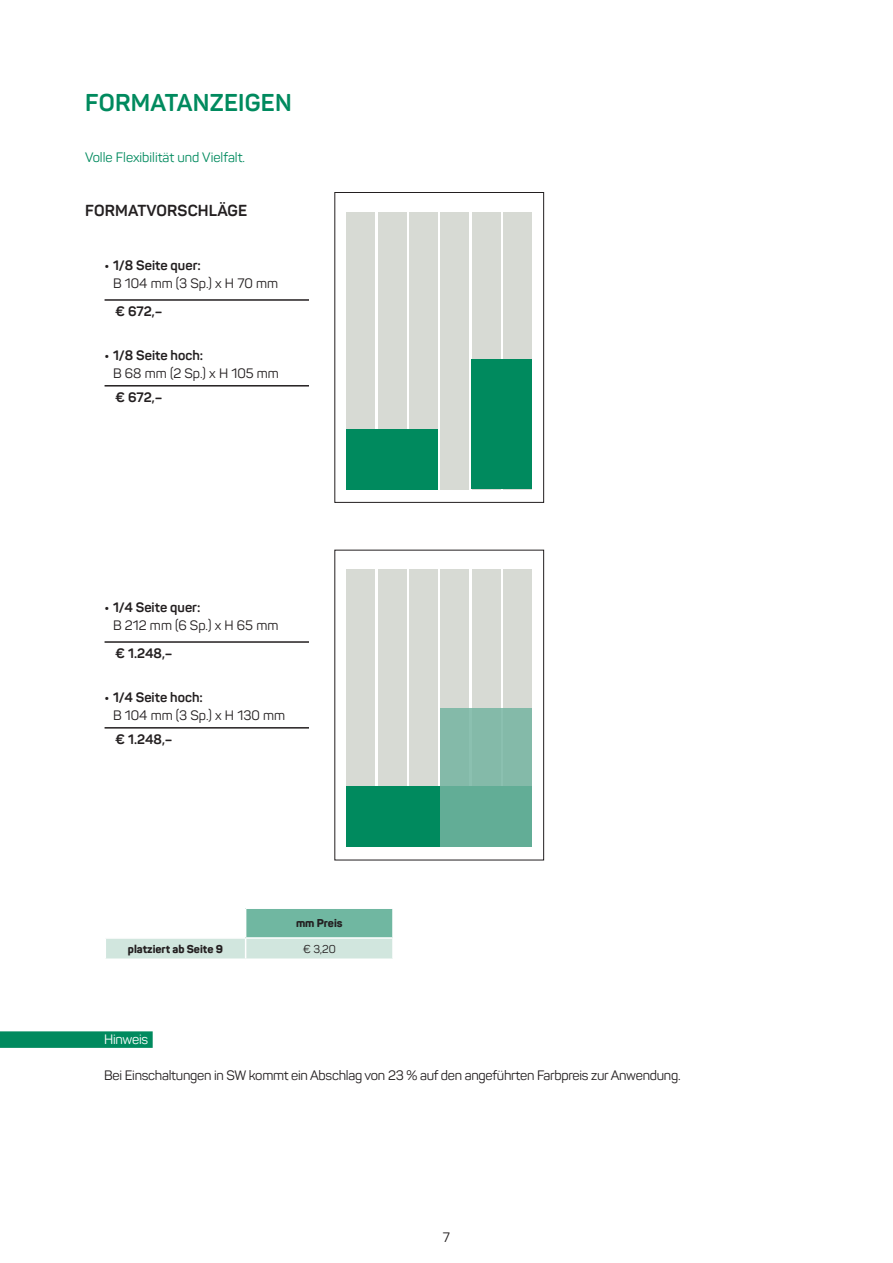
<style>
.page{position:relative;width:893px;height:1263px;background:#fff}
.page>*{position:absolute;margin:0;border:0;box-sizing:border-box;transform-origin:0 0}
.t1{font:700 24px "Panton";letter-spacing:.01em;color:#008a5e}
.t2{font:700 15.75px "Panton";letter-spacing:.01em;color:#231f20}
.t3{font:700 13.5px "Panton";color:#231f20}
.t4{font:13.5px "Panton";letter-spacing:-.02em;color:#231f20}
.t5{font:13.5px "Panton";color:#231f20}
.t6{font:13.5px "Panton";color:#008a5e}
.t7{font:13.5px "Panton";letter-spacing:-.02em;color:#fff}
.t8{font:800 11.25px "Panton";color:#231f20}
.t9{font:11.25px "Panton";color:#231f20}
</style>
<div class="page">
<div style="left:0;top:1031px;width:153px;height:17px;background:#008a5e"></div>
<hr style="left:105px;top:299px;width:204px;height:2px;background:#231f20">
<hr style="left:105px;top:385px;width:204px;height:1px;background:#231f20">
<hr style="left:105px;top:641px;width:204px;height:2px;background:#231f20">
<hr style="left:105px;top:727px;width:204px;height:1px;background:#231f20">
<div style="left:334px;top:192px;width:210px;height:311px;border:1px solid #231f20"></div>
<div style="left:346px;top:212px;width:29px;height:277px;background:#d7dad4"></div>
<div style="left:378px;top:212px;width:28px;height:277px;background:#d7dad4"></div>
<div style="left:409px;top:212px;width:29px;height:277px;background:#d7dad4"></div>
<div style="left:440px;top:212px;width:29px;height:277px;background:#d7dad4"></div>
<div style="left:472px;top:212px;width:29px;height:277px;background:#d7dad4"></div>
<div style="left:503px;top:212px;width:29px;height:277px;background:#d7dad4"></div>
<div style="left:346px;top:429px;width:92px;height:60px;background:#008a5e"></div>
<div style="left:472px;top:360px;width:60px;height:129px;background:#008a5e"></div>
<div style="left:334px;top:550px;width:210px;height:310px;border:1px solid #231f20"></div>
<div style="left:346px;top:570px;width:29px;height:277px;background:#d7dad4"></div>
<div style="left:378px;top:570px;width:28px;height:277px;background:#d7dad4"></div>
<div style="left:409px;top:570px;width:29px;height:277px;background:#d7dad4"></div>
<div style="left:440px;top:570px;width:29px;height:277px;background:#d7dad4"></div>
<div style="left:472px;top:570px;width:29px;height:277px;background:#d7dad4"></div>
<div style="left:503px;top:570px;width:29px;height:277px;background:#d7dad4"></div>
<div style="left:346px;top:786px;width:186px;height:61px;background:#008a5e"></div>
<svg style="left:440px;top:708px;width:92px;height:139px;background:#75b4a0"></svg>
<svg style="left:106px;top:909px;width:287px;height:49px"></svg>
<hr style="left:105px;top:937px;width:141px;height:2px;background:#fff">
<h1 class="t1" style="left:85px;top:87px;width:208px">FORMATANZEIGEN</h1>
<p class="t6" style="left:85px;top:149px;width:162px">Volle Flexibilität und Vielfalt.</p>
<p class="t2" style="left:85px;top:201px;width:164px">FORMATVORSCHLÄGE</p>
<p class="t3" style="left:105px;top:257px;width:98px">• 1/8 Seite quer:</p>
<p class="t5" style="left:113px;top:275px;width:167px">B 104 mm (3 Sp.) x H 70 mm</p>
<p class="t3" style="left:115px;top:303px;width:49px">€ 672,–</p>
<p class="t3" style="left:105px;top:347px;width:100px">• 1/8 Seite hoch:</p>
<p class="t5" style="left:113px;top:365px;width:168px">B 68 mm (2 Sp.) x H 105 mm</p>
<p class="t3" style="left:115px;top:389px;width:49px">€ 672,–</p>
<p class="t3" style="left:105px;top:599px;width:97px">• 1/4 Seite quer:</p>
<p class="t5" style="left:113px;top:617px;width:167px">B 212 mm (6 Sp.) x H 65 mm</p>
<p class="t3" style="left:115px;top:645px;width:59px">€ 1.248,–</p>
<p class="t3" style="left:105px;top:689px;width:100px">• 1/4 Seite hoch:</p>
<p class="t5" style="left:113px;top:707px;width:174px">B 104 mm (3 Sp.) x H 130 mm</p>
<p class="t3" style="left:115px;top:731px;width:59px">€ 1.248,–</p>
<p class="t8" style="left:296px;top:916px;width:48px">mm Preis</p>
<p class="t8" style="left:128px;top:942px;width:97px">platziert ab Seite 9</p>
<p class="t9" style="left:303px;top:942px;width:35px">€ 3,20</p>
<p class="t7" style="left:104px;top:1031px;width:45px">Hinweis</p>
<p class="t4" style="left:104px;top:1067px;width:578px">Bei Einschaltungen in SW kommt ein Abschlag von 23 % auf den angeführten Farbpreis zur Anwendung.</p>
<p class="t4" style="left:443px;top:1229px;width:9px">7</p>
</div>
